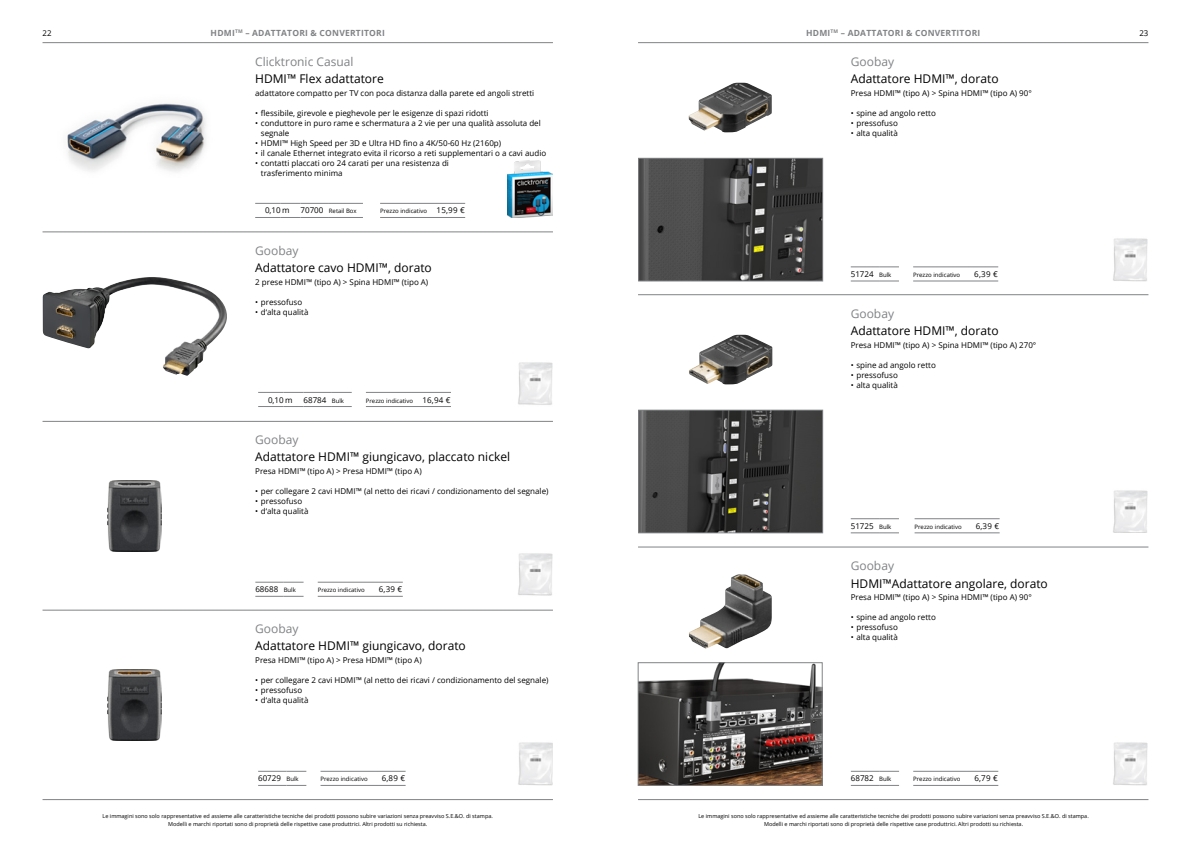
<style>
.page{position:relative;width:1191px;height:842px;background:#fff}
.page>*{position:absolute;margin:0;border:0;box-sizing:border-box;transform-origin:0 0}
.t1{font:12px "Open Sans";color:#000}
.t2{font:12px "Open Sans";color:#808285}
.t3{font:700 8.5px "Open Sans";letter-spacing:.025em;color:#808285}
.t4{font:8px/10px "Open Sans";color:#000}
.t5{font:6px "Open Sans";color:#000}
.t6{font:5.5px/8px "Open Sans";color:#000;text-align:center}
.s1{font-size:8px}
.s2{font-size:6px}
</style>
<div class="page">
<hr style="left:638px;top:42px;width:510px;height:1px;background:#808285">
<hr style="left:43px;top:42px;width:510px;height:1px;background:#808285">
<hr style="left:638px;top:799px;width:510px;height:1px;background:#808285">
<hr style="left:43px;top:799px;width:510px;height:1px;background:#808285">
<hr style="left:638px;top:295px;width:510px;height:1px;background:#808285">
<hr style="left:638px;top:547px;width:510px;height:1px;background:#808285">
<hr style="left:43px;top:232px;width:510px;height:1px;background:#808285">
<hr style="left:43px;top:421px;width:510px;height:1px;background:#808285">
<hr style="left:43px;top:610px;width:510px;height:1px;background:#808285">
<img style="left:108px;top:669px;width:54px;height:71px">
<img style="left:688px;top:83px;width:84px;height:49px">
<img style="left:1113px;top:238px;width:35px;height:43px">
<img style="left:518px;top:742px;width:35px;height:43px">
<img style="left:108px;top:480px;width:54px;height:71px">
<img style="left:518px;top:553px;width:35px;height:43px">
<img style="left:43px;top:277px;width:175px;height:99px">
<img style="left:518px;top:362px;width:35px;height:43px">
<img style="left:689px;top:335px;width:83px;height:49px">
<img style="left:1113px;top:490px;width:35px;height:43px">
<img style="left:689px;top:574px;width:83px;height:75px">
<img style="left:1113px;top:742px;width:35px;height:43px">
<img style="left:640px;top:412px;width:180px;height:119px">
<div style="left:638px;top:410px;width:184px;height:123px;border:1px solid #808285"></div>
<img style="left:640px;top:160px;width:180px;height:119px">
<div style="left:638px;top:158px;width:184px;height:123px;border:1px solid #808285"></div>
<img style="left:640px;top:664px;width:180px;height:119px">
<div style="left:638px;top:662px;width:184px;height:123px;border:1px solid #808285"></div>
<img style="left:65px;top:102px;width:141px;height:70px">
<img style="left:508px;top:161px;width:45px;height:57px">
<svg style="left:850px;top:267px;width:49px;height:1px"></svg>
<svg style="left:850px;top:281px;width:49px;height:1px"></svg>
<svg style="left:255px;top:582px;width:48px;height:1px"></svg>
<svg style="left:255px;top:596px;width:48px;height:1px"></svg>
<svg style="left:258px;top:771px;width:48px;height:1px"></svg>
<svg style="left:258px;top:785px;width:48px;height:1px"></svg>
<svg style="left:850px;top:518px;width:49px;height:1px"></svg>
<svg style="left:850px;top:533px;width:49px;height:1px"></svg>
<hr style="left:320px;top:771px;width:85px;height:1px;background:#808285">
<hr style="left:320px;top:785px;width:85px;height:1px;background:#808285">
<hr style="left:913px;top:267px;width:85px;height:1px;background:#808285">
<hr style="left:913px;top:281px;width:85px;height:1px;background:#808285">
<hr style="left:318px;top:582px;width:85px;height:1px;background:#808285">
<hr style="left:318px;top:596px;width:85px;height:1px;background:#808285">
<hr style="left:366px;top:392px;width:85px;height:1px;background:#808285">
<hr style="left:366px;top:406px;width:85px;height:1px;background:#808285">
<svg style="left:258px;top:392px;width:94px;height:1px"></svg>
<svg style="left:258px;top:406px;width:94px;height:1px"></svg>
<hr style="left:914px;top:518px;width:85px;height:1px;background:#808285">
<hr style="left:914px;top:533px;width:85px;height:1px;background:#808285">
<hr style="left:913px;top:771px;width:85px;height:1px;background:#808285">
<hr style="left:913px;top:785px;width:85px;height:1px;background:#808285">
<svg style="left:851px;top:771px;width:48px;height:1px"></svg>
<svg style="left:851px;top:785px;width:48px;height:1px"></svg>
<svg style="left:255px;top:203px;width:74px;height:1px"></svg>
<svg style="left:255px;top:217px;width:74px;height:1px"></svg>
<hr style="left:329px;top:203px;width:34px;height:1px;background:#808285">
<hr style="left:329px;top:217px;width:34px;height:1px;background:#808285">
<hr style="left:380px;top:203px;width:85px;height:1px;background:#808285">
<hr style="left:380px;top:217px;width:85px;height:1px;background:#808285">
<p class="t3" style="left:211px;top:27px;width:176px">HDMI<sup>TM</sup> – ADATTATORI &amp; CONVERTITORI</p>
<p class="t3" style="left:806px;top:27px;width:176px">HDMI<sup>TM</sup> – ADATTATORI &amp; CONVERTITORI</p>
<p class="t4" style="left:43px;top:28px;width:10px">22</p>
<p class="t4" style="left:1139px;top:28px;width:10px">23</p>
<h1 class="t2" style="left:255px;top:53px;width:100px">Clicktronic Casual</h1>
<h1 class="t1" style="left:255px;top:71px;width:130px">HDMI™ Flex adattatore</h1>
<p class="t4" style="left:255px;top:88px;width:280px">adattatore compatto per TV con poca distanza dalla parete ed angoli stretti</p>
<p class="t4" style="left:255px;top:108px;width:235px">• flessibile, girevole e pieghevole per le esigenze di spazi ridotti</p>
<p class="t4" style="left:261px;top:118px;width:281px;text-indent:-6px">• conduttore in puro rame e schermatura a 2 vie per una qualità assoluta del segnale</p>
<p class="t4" style="left:255px;top:138px;width:247px">• HDMI™ High Speed per 3D e Ultra HD fino a 4K/50-60 Hz (2160p)</p>
<p class="t4" style="left:255px;top:148px;width:292px">• il canale Ethernet integrato evita il ricorso a reti supplementari o a cavi audio</p>
<p class="t4" style="left:261px;top:158px;width:189px;text-indent:-6px">• contatti placcati oro 24 carati per una resistenza di trasferimento minima</p>
<p class="t4" style="left:265px;top:205px;width:26px">0,10 m</p>
<p class="t5" style="left:300px;top:207px;width:58px"><span class="s1">70700</span> Retail Box</p>
<p class="t5" style="left:380px;top:207px;width:86px">Prezzo indicativo <span class="s1">15,99 €</span></p>
<h1 class="t2" style="left:255px;top:242px;width:45px">Goobay</h1>
<h1 class="t1" style="left:255px;top:260px;width:178px">Adattatore cavo HDMI™, dorato</h1>
<p class="t4" style="left:255px;top:277px;width:175px">2 prese HDMI™ (tipo A) &gt; Spina HDMI™ (tipo A)</p>
<p class="t4" style="left:255px;top:297px;width:49px">• pressofuso</p>
<p class="t4" style="left:255px;top:307px;width:55px">• d‘alta qualità</p>
<p class="t4" style="left:268px;top:394px;width:26px">0,10 m</p>
<p class="t4" style="left:303px;top:394px;width:42px">68784 <span class="s2">Bulk</span></p>
<p class="t5" style="left:366px;top:396px;width:86px">Prezzo indicativo <span class="s1">16,94 €</span></p>
<h1 class="t2" style="left:255px;top:431px;width:45px">Goobay</h1>
<h1 class="t1" style="left:255px;top:449px;width:256px">Adattatore HDMI™ giungicavo, placcato nickel</h1>
<p class="t4" style="left:255px;top:465px;width:168px">Presa HDMI™ (tipo A) &gt; Presa HDMI™ (tipo A)</p>
<p class="t4" style="left:255px;top:485px;width:295px">• per collegare 2 cavi HDMI™ (al netto dei ricavi / condizionamento del segnale)</p>
<p class="t4" style="left:255px;top:495px;width:49px">• pressofuso</p>
<p class="t4" style="left:255px;top:505px;width:55px">• d‘alta qualità</p>
<p class="t4" style="left:255px;top:584px;width:42px">68688 <span class="s2">Bulk</span></p>
<p class="t5" style="left:318px;top:586px;width:49px">Prezzo indicativo</p>
<p class="t4" style="left:379px;top:584px;width:25px">6,39 €</p>
<h1 class="t2" style="left:255px;top:620px;width:45px">Goobay</h1>
<h1 class="t1" style="left:255px;top:638px;width:212px">Adattatore HDMI™ giungicavo, dorato</h1>
<p class="t4" style="left:255px;top:655px;width:168px">Presa HDMI™ (tipo A) &gt; Presa HDMI™ (tipo A)</p>
<p class="t4" style="left:255px;top:675px;width:295px">• per collegare 2 cavi HDMI™ (al netto dei ricavi / condizionamento del segnale)</p>
<p class="t4" style="left:255px;top:685px;width:49px">• pressofuso</p>
<p class="t4" style="left:255px;top:695px;width:55px">• d‘alta qualità</p>
<p class="t4" style="left:258px;top:773px;width:42px">60729 <span class="s2">Bulk</span></p>
<p class="t5" style="left:320px;top:775px;width:49px">Prezzo indicativo</p>
<p class="t4" style="left:382px;top:773px;width:25px">6,89 €</p>
<p class="t6" style="left:103px;top:812px;width:392px">Le immagini sono solo rappresentative ed assieme alle caratteristiche tecniche dei prodotti possono subire variazioni senza preavviso S.E.&amp;O. di stampa.<br>Modelli e marchi riportati sono di proprietà delle rispettive case produttrici. Altri prodotti su richiesta.</p>
<h1 class="t2" style="left:850px;top:53px;width:45px">Goobay</h1>
<h1 class="t1" style="left:850px;top:70px;width:149px">Adattatore HDMI™, dorato</h1>
<p class="t4" style="left:850px;top:87px;width:182px">Presa HDMI™ (tipo A) &gt; Spina HDMI™ (tipo A) 90°</p>
<p class="t4" style="left:850px;top:107px;width:87px">• spine ad angolo retto</p>
<p class="t4" style="left:850px;top:117px;width:49px">• pressofuso</p>
<p class="t4" style="left:850px;top:127px;width:49px">• alta qualità</p>
<p class="t4" style="left:850px;top:269px;width:42px">51724 <span class="s2">Bulk</span></p>
<p class="t5" style="left:913px;top:271px;width:49px">Prezzo indicativo</p>
<p class="t4" style="left:974px;top:269px;width:25px">6,39 €</p>
<h1 class="t2" style="left:850px;top:306px;width:45px">Goobay</h1>
<h1 class="t1" style="left:850px;top:323px;width:149px">Adattatore HDMI™, dorato</h1>
<p class="t4" style="left:850px;top:340px;width:187px">Presa HDMI™ (tipo A) &gt; Spina HDMI™ (tipo A) 270°</p>
<p class="t4" style="left:850px;top:360px;width:87px">• spine ad angolo retto</p>
<p class="t4" style="left:850px;top:370px;width:49px">• pressofuso</p>
<p class="t4" style="left:850px;top:380px;width:49px">• alta qualità</p>
<p class="t4" style="left:850px;top:521px;width:42px">51725 <span class="s2">Bulk</span></p>
<p class="t5" style="left:914px;top:523px;width:49px">Prezzo indicativo</p>
<p class="t4" style="left:975px;top:521px;width:25px">6,39 €</p>
<h1 class="t2" style="left:850px;top:558px;width:45px">Goobay</h1>
<h1 class="t1" style="left:850px;top:575px;width:199px">HDMI™Adattatore angolare, dorato</h1>
<p class="t4" style="left:850px;top:592px;width:182px">Presa HDMI™ (tipo A) &gt; Spina HDMI™ (tipo A) 90°</p>
<p class="t4" style="left:850px;top:612px;width:87px">• spine ad angolo retto</p>
<p class="t4" style="left:850px;top:622px;width:49px">• pressofuso</p>
<p class="t4" style="left:850px;top:632px;width:49px">• alta qualità</p>
<p class="t4" style="left:851px;top:773px;width:42px">68782 <span class="s2">Bulk</span></p>
<p class="t5" style="left:913px;top:775px;width:49px">Prezzo indicativo</p>
<p class="t4" style="left:974px;top:773px;width:25px">6,79 €</p>
<p class="t6" style="left:698px;top:812px;width:392px">Le immagini sono solo rappresentative ed assieme alle caratteristiche tecniche dei prodotti possono subire variazioni senza preavviso S.E.&amp;O. di stampa.<br>Modelli e marchi riportati sono di proprietà delle rispettive case produttrici. Altri prodotti su richiesta.</p>
</div>
